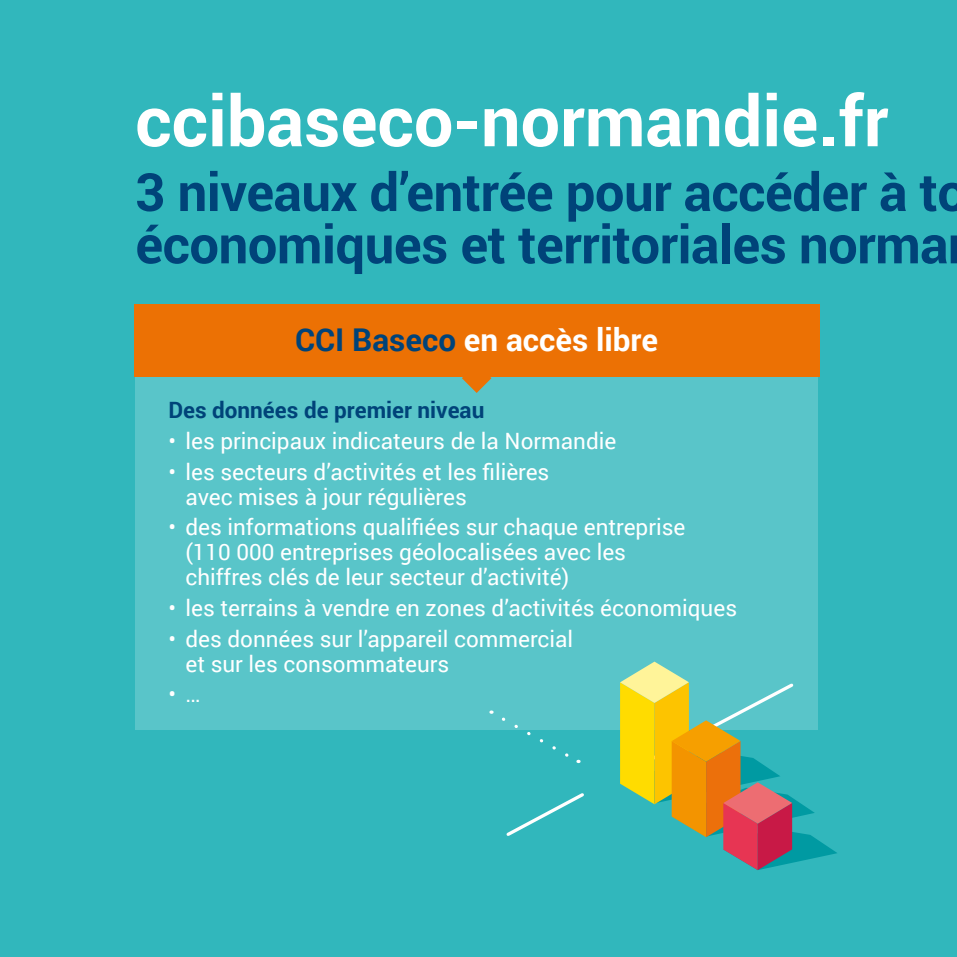
<style>
.page{position:relative;width:957px;height:957px;background:#31b7bc}
.page>*{position:absolute;margin:0;border:0;box-sizing:border-box;transform-origin:0 0}
.t1{font:700 70.25px "Roboto";color:#fff}
.t2{font:700 52.75px/52.2px "Roboto";letter-spacing:-.01em;color:#004379}
.t3{font:700 31.5px "Roboto";color:#fff}
.t4{font:22.5px/25px "Roboto";color:#fff}
.t5{font:700 22.5px "Roboto";color:#004379}
.s1{color:#004379}
</style>
<div class="page">
<div style="left:135px;top:337px;width:683px;height:393px;background:#59c5c9"></div>
<div style="left:134px;top:304px;width:685px;height:73px;background:#ec7104"></div>
<svg style="left:462px;top:377px;width:29px;height:16px"></svg>
<svg style="left:506px;top:793px;width:78px;height:43px"></svg>
<svg style="left:501px;top:717px;width:78px;height:46px"></svg>
<svg style="left:620px;top:661px;width:217px;height:209px"></svg>
<h1 class="t1" style="left:135px;top:72px;width:754px">ccibaseco-normandie.fr</h1>
<h2 class="t2" style="left:135px;top:164px;width:833px">3 niveaux d’entrée pour accéder à to économiques et territoriales norma</h2>
<h3 class="t3" style="left:295px;top:318px;width:365px"><span class="s1">CCI Baseco</span> en accès libre</h3>
<p class="t5" style="left:168px;top:394px;width:317px">Des données de premier niveau</p>
<p class="t4" style="left:168px;top:427px;width:449px">• les principaux indicateurs de la Normandie</p>
<p class="t4" style="left:185px;top:458px;width:365px;text-indent:-17px">• les secteurs d’activités et les filières avec mises à jour régulières</p>
<p class="t4" style="left:185px;top:514px;width:501px;text-indent:-17px">• des informations qualifiées sur chaque entreprise (110 000 entreprises géolocalisées avec les chiffres clés de leur secteur d’activité)</p>
<p class="t4" style="left:168px;top:595px;width:570px">• les terrains à vendre en zones d’activités économiques</p>
<p class="t4" style="left:185px;top:625px;width:389px;text-indent:-17px">• des données sur l’appareil commercial et sur les consommateurs</p>
<p class="t4" style="left:168px;top:681px;width:34px">• …</p>
</div>
